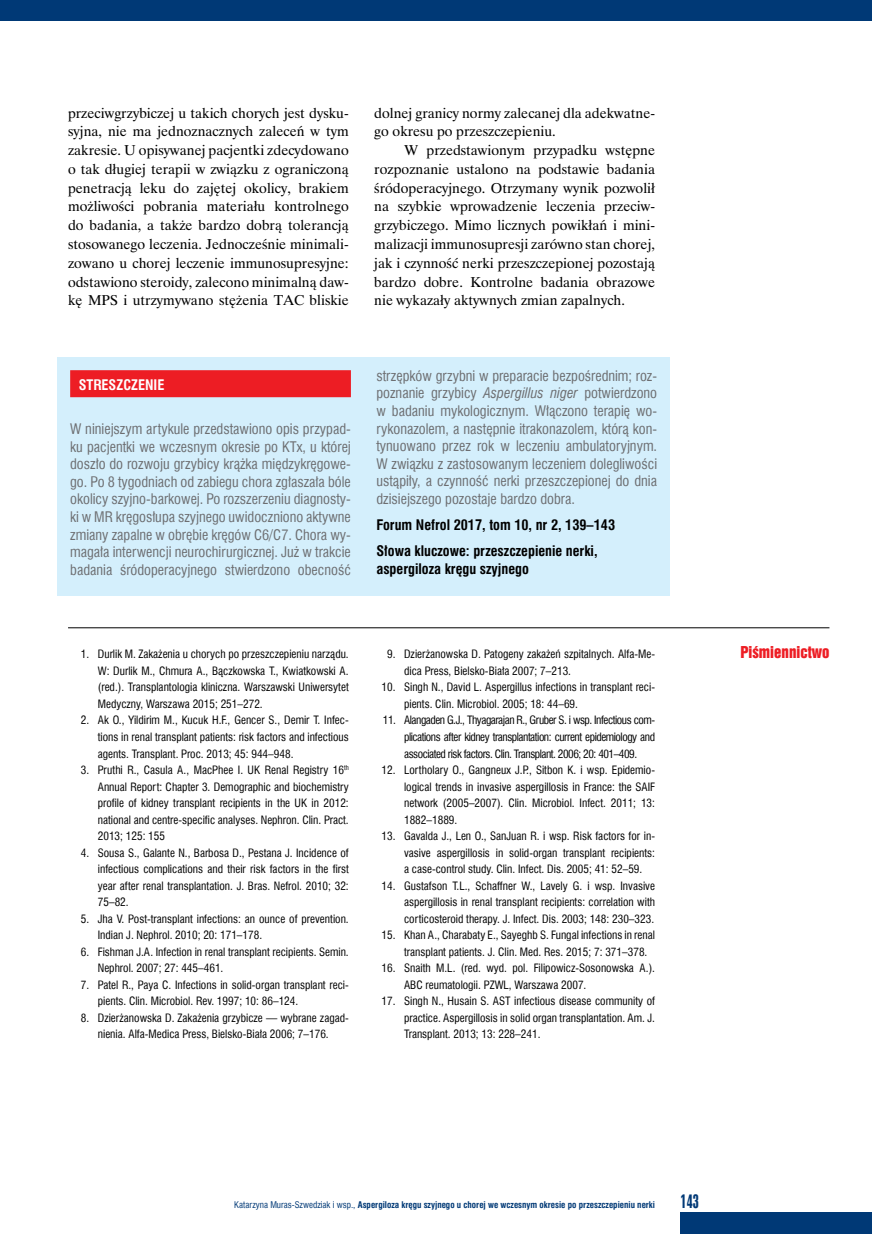
<style>
.page{position:relative;width:872px;height:1234px;background:#fff}
.page>*{position:absolute;margin:0;border:0;box-sizing:border-box;transform-origin:0 0}
.t1{font:18px "Swis 924 EU";color:#003976}
._50_Piśmiennictwo{font:15px "Swis 921 EU";color:#ed1d24}
._30_Tekst{font:14.25px/18.8px "Time Ibis EE";color:#000;text-align:justify}
._16_Streszczenie_pol{font:14.25px/17.5px "Swis 721 Cn EU";color:#6d6e71;text-align:justify}
._16_Słowa_kluczowe{font:700 14.25px/17.5px "Swis 721 Cn EU";color:#000}
._16_Streszczenie_pol-2{font:700 14.25px "Swis 721 Cn EU";color:#fff}
.t2{font:11.25px/16.5px "Swis 721 Cn EU";color:#000;text-align:justify}
.t3{font:700 9px "Swis 721 Cn EU";color:#003976}
.s1{font-style:italic}
.s2{font-weight:400}
</style>
<div class="page">
<div style="left:680px;top:1212px;width:192px;height:21px;background:#003976"></div>
<div style="left:0;top:0;width:872px;height:21px;background:#003976"></div>
<hr style="left:68px;top:627px;width:761px;height:1px;background:#000">
<div style="left:57px;top:357px;width:613px;height:238px;background:#d4effc"></div>
<div style="left:70px;top:370px;width:281px;height:27px;background:#ed1d24"></div>
<p class="_30_Tekst" style="left:68px;top:103px;width:282px">przeciwgrzybiczej u takich chorych jest dysku&shy;syjna, nie ma jednoznacznych zaleceń w tym zakresie. U opisywanej pacjentki zdecydowano o tak długiej terapii w związku z ograniczoną penetracją leku do zajętej okolicy, brakiem możliwości pobrania materiału kontrolnego do badania, a także bardzo dobrą tolerancją stosowanego leczenia. Jednocześnie minimali&shy;zowano u chorej leczenie immunosupresyjne: odstawiono steroidy, zalecono minimalną daw&shy;kę MPS i utrzymywano stężenia TAC bliskie</p>
<p class="_30_Tekst" style="left:374px;top:103px;width:282px">dolnej granicy normy zalecanej dla adekwatne&shy;go okresu po przeszczepieniu.</p>
<p class="_30_Tekst" style="left:374px;top:141px;width:282px;text-indent:30px">W przedstawionym przypadku wstępne rozpoznanie ustalono na podstawie badania śródoperacyjnego. Otrzymany wynik pozwolił na szybkie wprowadzenie leczenia przeciw&shy;grzybiczego. Mimo licznych powikłań i mini&shy;malizacji immunosupresji zarówno stan chorej, jak i czynność nerki przeszczepionej pozostają bardzo dobre. Kontrolne badania obrazowe nie wykazały aktywnych zmian zapalnych.</p>
<p class="_16_Streszczenie_pol-2" style="left:79px;top:376px;width:87px">STRESZCZENIE</p>
<p class="_16_Streszczenie_pol" style="left:70px;top:420px;width:282px">W niniejszym artykule przedstawiono opis przypad&shy;ku pacjentki we wczesnym okresie po KTx, u której doszło do rozwoju grzybicy krążka międzykręgowe&shy;go. Po 8 tygodniach od zabiegu chora zgłaszała bóle okolicy szyjno-barkowej. Po rozszerzeniu diagnosty&shy;ki w MR kręgosłupa szyjnego uwidoczniono aktywne zmiany zapalne w obrębie kręgów C6/C7. Chora wy&shy;magała interwencji neurochirurgicznej. Już w trakcie badania śródoperacyjnego stwierdzono obecność</p>
<p class="_16_Streszczenie_pol" style="left:376px;top:367px;width:282px">strzępków grzybni w preparacie bezpośrednim; roz&shy;poznanie grzybicy <span class="s1">Aspergillus niger</span> potwierdzono w badaniu mykologicznym. Włączono terapię wo&shy;rykonazolem, a następnie itrakonazolem, którą kon&shy;tynuowano przez rok w leczeniu ambulatoryjnym.<br>W związku z zastosowanym leczeniem dolegliwości ustąpiły, a czynność nerki przeszczepionej do dnia dzisiejszego pozostaje bardzo dobra.</p>
<p class="_16_Słowa_kluczowe" style="left:376px;top:516px;width:240px">Forum Nefrol 2017, tom 10, nr 2, 139–143</p>
<p class="_16_Słowa_kluczowe" style="left:376px;top:542px;width:223px">Słowa kluczowe: przeszczepienie nerki, aspergiloza kręgu szyjnego</p>
<p class="t2" style="left:98px;top:646px;width:252px;text-indent:-17px">1. Durlik M. Zakażenia u chorych po przeszczepieniu narządu.<br>W: Durlik M., Chmura A., Bączkowska T., Kwiatkowski A. (red.). Transplantologia kliniczna. Warszawski Uniwersytet Medyczny, Warszawa 2015; 251–272.</p>
<p class="t2" style="left:98px;top:712px;width:252px;text-indent:-17px">2. Ak O., Yildirim M., Kucuk H.F., Gencer S., Demir T. Infec&shy;tions in renal transplant patients: risk factors and infectious agents. Transplant. Proc. 2013; 45: 944–948.</p>
<p class="t2" style="left:98px;top:761px;width:252px;text-indent:-17px">3. Pruthi R., Casula A., MacPhee I. UK Renal Registry 16<sup>th </sup>Annual Report: Chapter 3. Demographic and biochemistry profile of kidney transplant recipients in the UK in 2012: national and centre-specific analyses. Nephron. Clin. Pract.<br>2013; 125: 155</p>
<p class="t2" style="left:98px;top:844px;width:252px;text-indent:-17px">4. Sousa S., Galante N., Barbosa D., Pestana J. Incidence of infectious complications and their risk factors in the first year after renal transplantation. J. Bras. Nefrol. 2010; 32:<br>75–82.</p>
<p class="t2" style="left:98px;top:910px;width:252px;text-indent:-17px">5. Jha V. Post-transplant infections: an ounce of prevention.<br>Indian J. Nephrol. 2010; 20: 171–178.</p>
<p class="t2" style="left:98px;top:943px;width:252px;text-indent:-17px">6. Fishman J.A. Infection in renal transplant recipients. Semin.<br>Nephrol. 2007; 27: 445–461.</p>
<p class="t2" style="left:98px;top:976px;width:252px;text-indent:-17px">7. Patel R., Paya C. Infections in solid-organ transplant reci&shy;pients. Clin. Microbiol. Rev. 1997; 10: 86–124.</p>
<p class="t2" style="left:81px;top:1009px;width:269px;text-align:center">8. Dzierżanowska D. Zakażenia grzybicze — wybrane zagad&shy;nienia. Alfa-Medica Press, Bielsko-Biała 2006; 7–176.</p>
<p class="t2" style="left:404px;top:646px;width:252px;text-indent:-17px">9. Dzierżanowska D. Patogeny zakażeń szpitalnych. Alfa-Me&shy;dica Press, Bielsko-Biała 2007; 7–213.</p>
<p class="t2" style="left:404px;top:679px;width:252px;text-indent:-23px">10. Singh N., David L. Aspergillus infections in transplant reci&shy;pients. Clin. Microbiol. 2005; 18: 44–69.</p>
<p class="t2" style="left:404px;top:712px;width:252px;text-indent:-21px">11. Alangaden G.J., Thyagarajan R., Gruber S. i wsp. Infectious com&shy;plications after kidney transplantation: current epidemiology and associated risk factors. Clin. Transplant. 2006; 20: 401–409.</p>
<p class="t2" style="left:404px;top:761px;width:252px;text-indent:-23px">12. Lortholary O., Gangneux J.P., Sitbon K. i wsp. Epidemio&shy;logical trends in invasive aspergillosis in France: the SAIF network (2005–2007). Clin. Microbiol. Infect. 2011; 13:<br>1882–1889.</p>
<p class="t2" style="left:404px;top:827px;width:252px;text-indent:-23px">13. Gavalda J., Len O., SanJuan R. i wsp. Risk factors for in&shy;vasive aspergillosis in solid-organ transplant recipients: a case-control study. Clin. Infect. Dis. 2005; 41: 52–59.</p>
<p class="t2" style="left:404px;top:877px;width:252px;text-indent:-23px">14. Gustafson T.L., Schaffner W., Lavely G. i wsp. Invasive aspergillosis in renal transplant recipients: correlation with corticosteroid therapy. J. Infect. Dis. 2003; 148: 230–323.</p>
<p class="t2" style="left:404px;top:926px;width:252px;text-indent:-23px">15. Khan A., Charabaty E., Sayeghb S. Fungal infections in renal transplant patients. J. Clin. Med. Res. 2015; 7: 371–378.</p>
<p class="t2" style="left:404px;top:959px;width:252px;text-indent:-23px">16. Snaith M.L. (red. wyd. pol. Filipowicz-Sosonowska A.).<br>ABC reumatologii. PZWL, Warszawa 2007.</p>
<p class="t2" style="left:404px;top:992px;width:252px;text-indent:-23px">17. Singh N., Husain S. AST infectious disease community of practice. Aspergillosis in solid organ transplantation. Am. J.<br>Transplant. 2013; 13: 228–241.</p>
<p class="_50_Piśmiennictwo" style="left:740px;top:641px;width:90px">Piśmiennictwo</p>
<p class="t3" style="left:234px;top:1198px;width:422px"><span class="s2">Katarzyna Muras-Szwedziak i wsp.,</span> Aspergiloza kręgu szyjnego u chorej we wczesnym okresie po przeszczepieniu nerki</p>
<h1 class="t1" style="left:680px;top:1189px;width:20px">143</h1>
</div>
